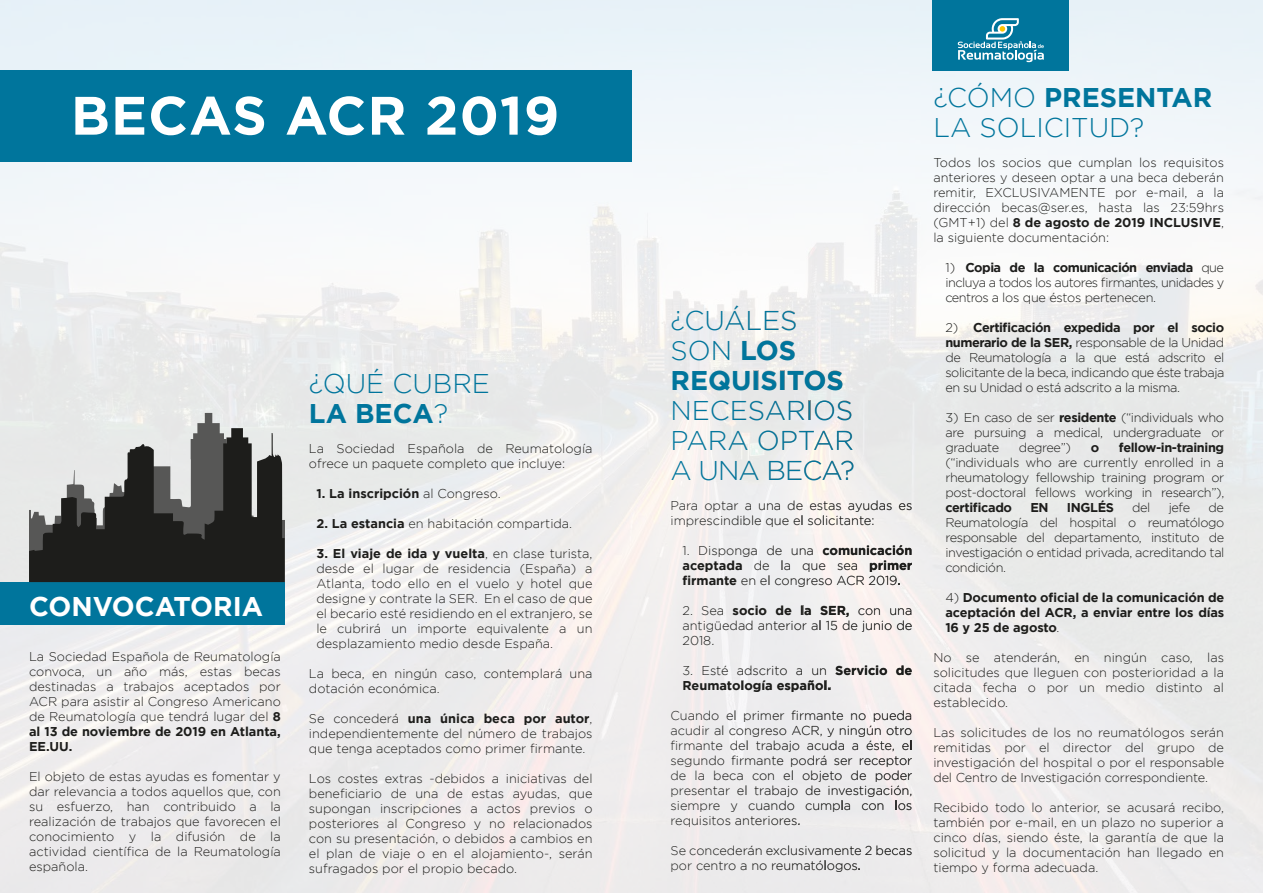
<style>
.page{position:relative;width:1263px;height:893px;background:#fff}
.page>*{position:absolute;margin:0;border:0;box-sizing:border-box;transform-origin:0 0}
.t1{font:700 54px "Gotham";letter-spacing:.02em;color:#fff}
.t2{font:300 27px/30px "Gotham";color:#00759c}
.t3{font:700 27px/30px "Gotham";color:#00759c}
.t4{font:700 27px "Gotham";color:#fff}
.t5{font:300 12.75px/15px "Gotham";color:#1d1d1b;text-align:justify}
.t6{font:700 12.75px/15px "Gotham";letter-spacing:-.01em;color:#1d1d1b}
.t7{font:700 12.75px "Gotham";letter-spacing:-.03em;color:#1d1d1b}
.s1{font-weight:700}
.s2{font-weight:300}
</style>
<div class="page">
<img style="left:0;top:0;width:1263px;height:893px">
<div style="left:0;top:70px;width:631px;height:92px;background:#00759c"></div>
<svg style="left:672px;top:306px;width:124px;height:24px"></svg>
<svg style="left:672px;top:340px;width:57px;height:20px"></svg>
<svg style="left:742px;top:340px;width:52px;height:20px"></svg>
<svg style="left:673px;top:370px;width:76px;height:20px"></svg>
<hr style="left:754px;top:371px;width:4px;height:19px;background:#bdbcbc">
<svg style="left:761px;top:370px;width:15px;height:20px"></svg>
<hr style="left:780px;top:371px;width:4px;height:19px;background:#a7a7a6">
<svg style="left:788px;top:370px;width:54px;height:20px"></svg>
<svg style="left:673px;top:401px;width:16px;height:19px"></svg>
<svg style="left:695px;top:400px;width:156px;height:20px;background:#dddede"></svg>
<svg style="left:673px;top:431px;width:75px;height:19px"></svg>
<svg style="left:759px;top:430px;width:93px;height:20px"></svg>
<svg style="left:672px;top:461px;width:19px;height:19px"></svg>
<svg style="left:701px;top:461px;width:58px;height:19px"></svg>
<svg style="left:769px;top:460px;width:84px;height:20px"></svg>
<svg style="left:899px;top:503px;width:12px;height:7px"></svg>
<svg style="left:672px;top:500px;width:219px;height:27px"></svg>
<svg style="left:683px;top:545px;width:229px;height:42px"></svg>
<svg style="left:683px;top:605px;width:229px;height:40px"></svg>
<svg style="left:836px;top:665px;width:51px;height:10px"></svg>
<svg style="left:896px;top:665px;width:16px;height:10px"></svg>
<svg style="left:683px;top:665px;width:147px;height:27px;background:#e3e2e4"></svg>
<svg style="left:671px;top:710px;width:241px;height:117px;background:#e6e4e5"></svg>
<svg style="left:877px;top:845px;width:34px;height:10px"></svg>
<svg style="left:671px;top:845px;width:200px;height:27px;background:#e4e3e4"></svg>
<div style="left:933px;top:0;width:136px;height:70px;background:#00759c"></div>
<svg style="left:958px;top:18px;width:86px;height:44px"></svg>
<div style="left:0;top:582px;width:285px;height:42px;background:#00759c"></div>
<svg style="left:29px;top:413px;width:256px;height:169px;background:#6c6d6b"></svg>
<h1 class="t1" style="left:71px;top:84px;width:490px">BECAS ACR 2019</h1>
<h2 class="t4" style="left:29px;top:591px;width:236px">CONVOCATORIA</h2>
<p class="t5" style="left:29px;top:649px;width:253px">La Sociedad Española de Reumatología convoca, un año más, estas becas destinadas a trabajos aceptados por ACR para asistir al Congreso Americano de Reumatología que tendrá lugar del <span class="s1">8 al 13 de noviembre de 2019 en Atlanta, EE.UU.</span></p>
<p class="t5" style="left:29px;top:769px;width:253px">El objeto de estas ayudas es fomentar y dar relevancia a todos aquellos que, con su esfuerzo, han contribuido a la realización de trabajos que favorecen el conocimiento y la difusión de la actividad científica de la Reumatología española.</p>
<h2 class="t2" style="left:309px;top:368px;width:183px">¿QUÉ CUBRE<br><span class="s1">LA BECA</span>?</h2>
<p class="t5" style="left:309px;top:440px;width:285px">La Sociedad Española de Reumatología ofrece un paquete completo que incluye:</p>
<p class="t6" style="left:316px;top:485px;width:186px">1. La inscripción <span class="s2">al Congreso.</span></p>
<p class="t5" style="left:316px;top:515px;width:257px"><span class="s1">2. La estancia</span> en habitación compartida.</p>
<p class="t5" style="left:316px;top:545px;width:278px"><span class="s1">3. El viaje de ida y vuelta</span>, en clase turista, desde el lugar de residencia (España) a Atlanta, todo ello en el vuelo y hotel que designe y contrate la SER. En el caso de que el becario esté residiendo en el extranjero, se le cubrirá un importe equivalente a un desplazamiento medio desde España.</p>
<p class="t5" style="left:309px;top:665px;width:285px">La beca, en ningún caso, contemplará una dotación económica.</p>
<p class="t5" style="left:309px;top:710px;width:285px">Se concederá <span class="s1">una única beca por autor</span>, independientemente del número de trabajos que tenga aceptados como primer firmante.</p>
<p class="t5" style="left:309px;top:770px;width:285px">Los costes extras -debidos a iniciativas del beneficiario de una de estas ayudas, que supongan inscripciones a actos previos o posteriores al Congreso y no relacionados con su presentación, o debidos a cambios en el plan de viaje o en el alojamiento-, serán sufragados por el propio becado.</p>
<h2 class="t3" style="left:670px;top:304px;width:175px"><span class="s2">¿CUÁLES<br>SON</span> LOS<br>REQUISITOS</h2>
<h2 class="t2" style="left:670px;top:395px;width:186px;text-align:justify">NECESARIOS PARA OPTAR A UNA BECA?</h2>
<p class="t5" style="left:670px;top:497px;width:243px">Para optar a una de estas ayudas es imprescindible que el solicitante:</p>
<p class="t5" style="left:682px;top:542px;width:231px">1. Disponga de una <span class="s1">comunicación aceptada</span> de la que sea <span class="s1">primer firmante</span> en el congreso ACR 2019.</p>
<p class="t5" style="left:682px;top:602px;width:231px">2. Sea <span class="s1">socio de la SER,</span> con una antigüedad anterior al 15 de junio de 2018.</p>
<p class="t6" style="left:682px;top:662px;width:231px"><span class="s2">3. Esté adscrito a un</span> Servicio de<br>Reumatología español.</p>
<p class="t5" style="left:670px;top:707px;width:243px">Cuando el primer firmante no pueda acudir al congreso ACR, y ningún otro firmante del trabajo acuda a éste, el segundo firmante podrá ser receptor de la beca con el objeto de poder presentar el trabajo de investigación, siempre y cuando cumpla con los requisitos anteriores.</p>
<p class="t5" style="left:670px;top:842px;width:243px">Se concederán exclusivamente 2 becas por centro a no reumatólogos.</p>
<h2 class="t2" style="left:933px;top:83px;width:280px">¿CÓMO <span class="s1">PRESENTAR<br></span>LA SOLICITUD?</h2>
<p class="t5" style="left:933px;top:155px;width:292px">Todos los socios que cumplan los requisitos anteriores y deseen optar a una beca deberán remitir, EXCLUSIVAMENTE por e-mail, a la dirección becas@ser.es, hasta las 23:59hrs (GMT+1) del <span class="s1">8 de agosto de 2019 INCLUSIVE</span>, la siguiente documentación:</p>
<p class="t5" style="left:945px;top:260px;width:281px">1) <span class="s1">Copia de la comunicación enviada</span> que incluya a todos los autores firmantes, unidades y centros a los que éstos pertenecen.</p>
<p class="t5" style="left:945px;top:320px;width:281px">2) <span class="s1">Certificación expedida por el socio numerario de la SER,</span> responsable de la Unidad de Reumatología a la que está adscrito el solicitante de la beca, indicando que éste trabaja en su Unidad o está adscrito a la misma.</p>
<p class="t5" style="left:945px;top:410px;width:280px">3) En caso de ser <span class="s1">residente</span> (“individuals who are pursuing a medical, undergraduate or graduate</p>
<p class="t5" style="left:1019px;top:440px;width:54px">degree”)</p>
<p class="t6" style="left:1091px;top:440px;width:10px">o</p>
<p class="t7" style="left:1119px;top:441px;width:107px">fellow-in-training</p>
<p class="t5" style="left:945px;top:455px;width:280px">(“individuals who are currently enrolled in a rheumatology fellowship training program or post-doctoral fellows working in research”),</p>
<p class="t7" style="left:945px;top:500px;width:68px">certificado</p>
<p class="t6" style="left:1030px;top:500px;width:20px">EN</p>
<p class="t6" style="left:1067px;top:500px;width:49px">INGLÉS</p>
<p class="t5" style="left:1132px;top:500px;width:20px">del</p>
<p class="t5" style="left:1169px;top:500px;width:23px">jefe</p>
<p class="t5" style="left:945px;top:500px;width:281px;text-indent:263px">de Reumatología del hospital o reumatólogo responsable del departamento, instituto de investigación o entidad privada, acreditando tal condición.</p>
<p class="t6" style="left:945px;top:590px;width:280px;text-align:justify"><span class="s2">4)</span> Documento oficial de la comunicación de aceptación del ACR, a enviar entre los días 16 y 25 de agosto<span class="s2">.</span></p>
<p class="t5" style="left:933px;top:650px;width:292px">No se atenderán, en ningún caso, las solicitudes que lleguen con posterioridad a la citada fecha o por un medio distinto al establecido.</p>
<p class="t5" style="left:933px;top:725px;width:292px">Las solicitudes de los no reumatólogos serán remitidas por el director del grupo de investigación del hospital o por el responsable del Centro de Investigación correspondiente.</p>
<p class="t5" style="left:933px;top:800px;width:292px">Recibido todo lo anterior, se acusará recibo, también por e-mail, en un plazo no superior a cinco días, siendo éste, la garantía de que la solicitud y la documentación han llegado en tiempo y forma adecuada.</p>
</div>
